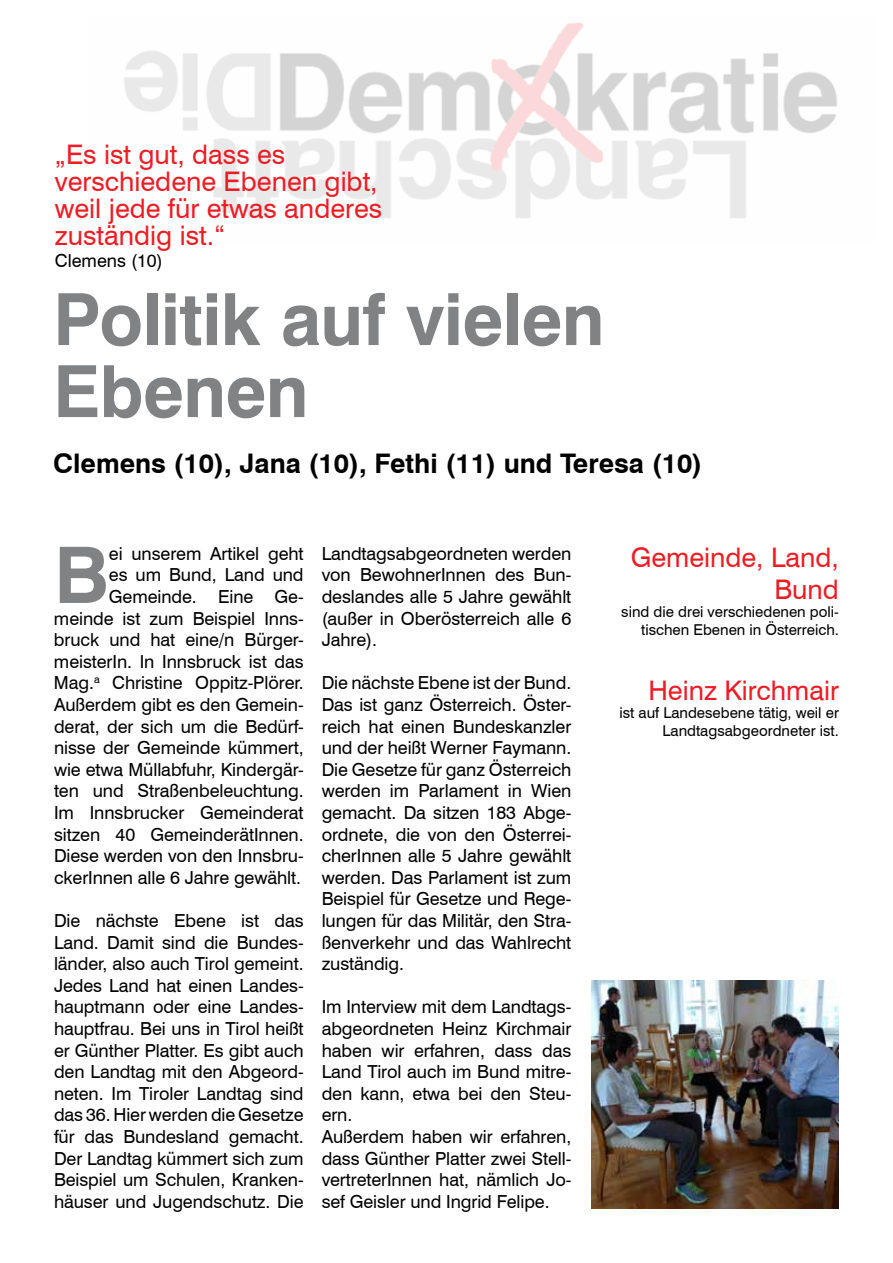
<style>
.page{position:relative;width:893px;height:1263px;background:#fff}
.page>*{position:absolute;margin:0;border:0;box-sizing:border-box;transform-origin:0 0}
.t1{font:700 78px "Swiss 721 BT";color:#808284}
.t2{font:700 72px/72px "Swiss 721 BT";letter-spacing:-.01em;color:#808284}
.t3{font:27px/27px "Swiss 721 BT";color:#ec1d25}
.t4{font:700 27px "Swiss 721 BT";color:#000}
.t5{font:18px/21.6px "Swiss 721 BT";letter-spacing:-.005em;color:#000;text-align:justify}
.t6{font:15px/18px "Swiss 721 BT";color:#000;text-align:right}
</style>
<div class="page">
<img style="left:124px;top:22px;width:713px;height:196px">
<img style="left:591px;top:981px;width:248px;height:228px">
<h3 class="t3" style="left:55px;top:141px;width:329px">„Es ist gut, dass es verschiedene Ebenen gibt, weil jede für etwas anderes zuständig ist.“</h3>
<p class="t5" style="left:55px;top:249px;width:109px">Clemens (10)</p>
<h2 class="t2" style="left:53px;top:283px;width:553px">Politik auf vielen<br>Ebenen</h2>
<h3 class="t4" style="left:53px;top:447px;width:651px">Clemens (10), Jana (10), Fethi (11) und Teresa (10)</h3>
<p class="t5" style="left:54px;top:542px;width:251px;text-align:right">ei unserem Artikel geht<br>es um Bund, Land und<br>Gemeinde. Eine Ge&shy;meinde ist zum Beispiel Inns&shy;bruck und hat eine/n Bürger&shy;meisterIn. In Innsbruck ist das<br>Mag.<sup>a</sup> Christine Oppitz-Plörer.<br>Außerdem gibt es den Gemein&shy;derat, der sich um die Bedürf&shy;nisse der Gemeinde kümmert, wie etwa Müllabfuhr, Kindergär&shy;ten und Straßenbeleuchtung.<br>Im Innsbrucker Gemeinderat sitzen 40 GemeinderätInnen.<br>Diese werden von den Innsbru&shy;ckerInnen alle 6 Jahre gewählt.</p>
<p class="t5" style="left:54px;top:910px;width:251px">Die nächste Ebene ist das Land. Damit sind die Bundes&shy;länder, also auch Tirol gemeint.<br>Jedes Land hat einen Landes&shy;hauptmann oder eine Landes&shy;hauptfrau. Bei uns in Tirol heißt er Günther Platter. Es gibt auch den Landtag mit den Abgeord&shy;neten. Im Tiroler Landtag sind das 36. Hier werden die Gesetze für das Bundesland gemacht.<br>Der Landtag kümmert sich zum Beispiel um Schulen, Kranken&shy;häuser und Jugendschutz. Die</p>
<h1 class="t1" style="left:54px;top:528px;width:56px">B</h1>
<p class="t5" style="left:322px;top:542px;width:251px">Landtagsabgeordneten werden von BewohnerInnen des Bun&shy;deslandes alle 5 Jahre gewählt (außer in Oberösterreich alle 6<br>Jahre).</p>
<p class="t5" style="left:322px;top:672px;width:251px">Die nächste Ebene ist der Bund.<br>Das ist ganz Österreich. Öster&shy;reich hat einen Bundeskanzler und der heißt Werner Faymann.<br>Die Gesetze für ganz Österreich werden im Parlament in Wien gemacht. Da sitzen 183 Abge&shy;ordnete, die von den Österrei&shy;cherInnen alle 5 Jahre gewählt werden. Das Parlament ist zum Beispiel für Gesetze und Rege&shy;lungen für das Militär, den Stra&shy;ßenverkehr und das Wahlrecht zuständig.</p>
<p class="t5" style="left:322px;top:996px;width:251px;text-align:left">Im Interview mit dem Landtags&shy;abgeordneten Heinz Kirchmair haben wir erfahren, dass das<br>Land Tirol auch im Bund mitre&shy;den kann, etwa bei den Steu&shy;ern.<br>Außerdem haben wir erfahren, dass Günther Platter zwei Stell&shy;vertreterInnen hat, nämlich Jo&shy;sef Geisler und Ingrid Felipe.</p>
<h3 class="t3" style="left:631px;top:540px;width:210px;line-height:32.4px;text-align:right">Gemeinde, Land,<br>Bund</h3>
<p class="t6" style="left:621px;top:602px;width:219px">sind die drei verschiedenen poli&shy;tischen Ebenen in Österreich.</p>
<h3 class="t3" style="left:648px;top:676px;width:192px">Heinz Kirchmair</h3>
<p class="t6" style="left:619px;top:703px;width:221px">ist auf Landesebene tätig, weil er<br>Landtagsabgeordneter ist.</p>
</div>
